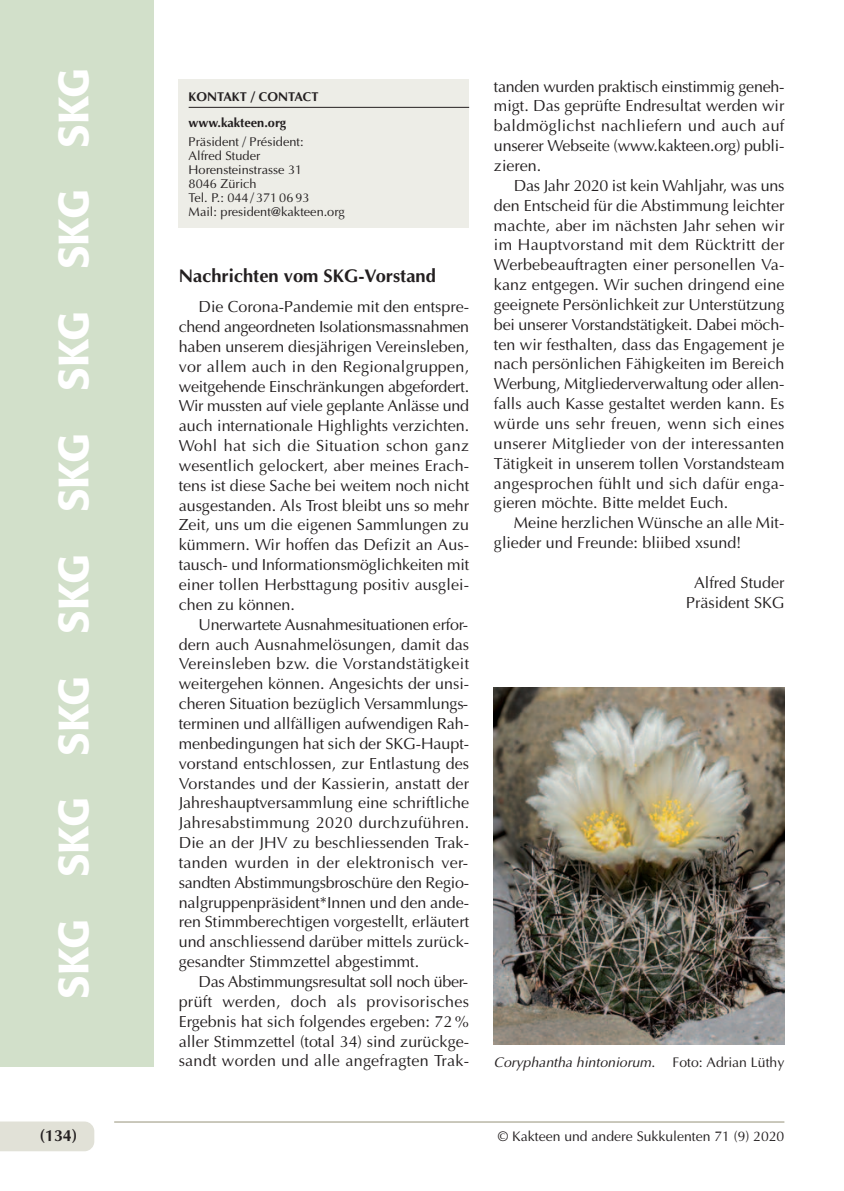
<style>
.page{position:relative;width:844px;height:1191px;background:#fff}
.page>*{position:absolute;margin:0;border:0;box-sizing:border-box;transform-origin:0 0}
.t1{font:500 42px "Formata";color:#fff}
.t2{font:700 18.38px "Optima";color:#231f20}
.t3{font:16.1px/19.8px "Optima";color:#231f20;text-align:justify}
.t4{font:700 16.1px "Optima";color:#231f20}
.t5{font:italic 14px "Optima";letter-spacing:.005em;color:#231f20}
.t6{font:14px "Optima";color:#231f20}
.t7{font:12.78px/14px "Optima";color:#231f20}
.t8{font:700 12.78px/26.4px "Optima";color:#231f20}
.s1{font-style:normal}
</style>
<div class="page">
<div style="left:0;top:1121px;width:94px;height:30px;background:#e1e1d7"></div>
<hr style="left:114px;top:1121px;width:670px;height:1px;background:#96937a">
<div style="left:0;top:0;width:154px;height:1067px;background:#d2e0ca"></div>
<div style="left:179px;top:79px;width:290px;height:149px;background:#edede7"></div>
<hr style="left:189px;top:107px;width:280px;height:1px;background:#231f20">
<img style="left:494px;top:687px;width:290px;height:357px">
<h1 class="t1" style="left:56px;top:998px;width:932px;rotate:-90deg">SKG SKG SKG SKG SKG SKG SKG SKG</h1>
<p class="t8" style="left:189px;top:83px;width:131px">KONTAKT / CONTACT www.kakteen.org</p>
<p class="t7" style="left:189px;top:135px;width:158px">Präsident / Président:<br>Alfred Studer<br>Horensteinstrasse 31<br>8046 Zürich<br>Tel. P.: 044 / 371 06 93<br>Mail: president@kakteen.org</p>
<p class="t2" style="left:179px;top:265px;width:259px">Nachrichten vom SKG-Vorstand</p>
<p class="t3" style="left:179px;top:297px;width:292px;text-indent:20px">Die Corona-Pandemie mit den entspre&shy;chend angeordneten Isolationsmassnahmen haben unserem diesjährigen Vereinsleben, vor allem auch in den Regionalgruppen, weitgehende Einschränkungen abgefordert.<br>Wir mussten auf viele geplante Anlässe und auch internationale Highlights verzichten.<br>Wohl hat sich die Situation schon ganz wesentlich gelockert, aber meines Erach&shy;tens ist diese Sache bei weitem noch nicht ausgestanden. Als Trost bleibt uns so mehr Zeit, uns um die eigenen Sammlungen zu kümmern. Wir hoffen das Defizit an Aus&shy;tausch- und Informationsmöglichkeiten mit einer tollen Herbsttagung positiv ausglei&shy;chen zu können.</p>
<p class="t3" style="left:179px;top:614px;width:292px;text-indent:20px">Unerwartete Ausnahmesituationen erfor&shy;dern auch Ausnahmelösungen, damit das Vereinsleben bzw. die Vorstandstätigkeit weitergehen können. Angesichts der unsi&shy;cheren Situation bezüglich Versammlungs&shy;terminen und allfälligen aufwendigen Rah&shy;menbedingungen hat sich der SKG-Haupt&shy;vorstand entschlossen, zur Entlastung des Vorstandes und der Kassierin, anstatt der Jahreshauptversammlung eine schriftliche Jahresabstimmung 2020 durchzuführen.<br>Die an der JHV zu beschliessenden Trak&shy;tanden wurden in der elektronisch ver&shy;sandten Abstimmungsbroschüre den Regio&shy;nalgruppenpräsident*Innen und den ande&shy;ren Stimmberechtigen vorgestellt, erläutert und anschliessend darüber mittels zurück&shy;gesandter Stimmzettel abgestimmt.</p>
<p class="t3" style="left:179px;top:971px;width:292px;text-indent:20px">Das Abstimmungsresultat soll noch über&shy;prüft werden, doch als provisorisches Ergebnis hat sich folgendes ergeben: 72% aller Stimmzettel (total 34) sind zurückge&shy;sandt worden und alle angefragten Trak-</p>
<p class="t3" style="left:494px;top:76px;width:292px">tanden wurden praktisch einstimmig geneh&shy;migt. Das geprüfte Endresultat werden wir baldmöglichst nachliefern und auch auf unserer Webseite (www.kakteen.org) publi&shy;zieren.</p>
<p class="t3" style="left:494px;top:175px;width:292px;text-indent:20px">Das Jahr 2020 ist kein Wahljahr, was uns den Entscheid für die Abstimmung leichter machte, aber im nächsten Jahr sehen wir im Hauptvorstand mit dem Rücktritt der Werbebeauftragten einer personellen Va&shy;kanz entgegen. Wir suchen dringend eine geeignete Persönlichkeit zur Unterstützung bei unserer Vorstandstätigkeit. Dabei möch&shy;ten wir festhalten, dass das Engagement je nach persönlichen Fähigkeiten im Bereich Werbung, Mitgliederverwaltung oder allen&shy;falls auch Kasse gestaltet werden kann. Es würde uns sehr freuen, wenn sich eines unserer Mitglieder von der interessanten Tätigkeit in unserem tollen Vorstandsteam angesprochen fühlt und sich dafür enga&shy;gieren möchte. Bitte meldet Euch.</p>
<p class="t3" style="left:494px;top:513px;width:292px;text-indent:20px">Meine herzlichen Wünsche an alle Mit&shy;glieder und Freunde: bliibed xsund!</p>
<p class="t3" style="left:686px;top:572px;width:100px;text-align:center">Alfred Studer<br>Präsident SKG</p>
<p class="t5" style="left:494px;top:1054px;width:292px">Coryphantha hintoniorum<span class="s1">. Foto: Adrian Lüthy</span></p>
<p class="t4" style="left:40px;top:1126px;width:39px">(134)</p>
<p class="t6" style="left:497px;top:1128px;width:288px">© Kakteen und andere Sukkulenten 71 (9) 2020</p>
</div>
